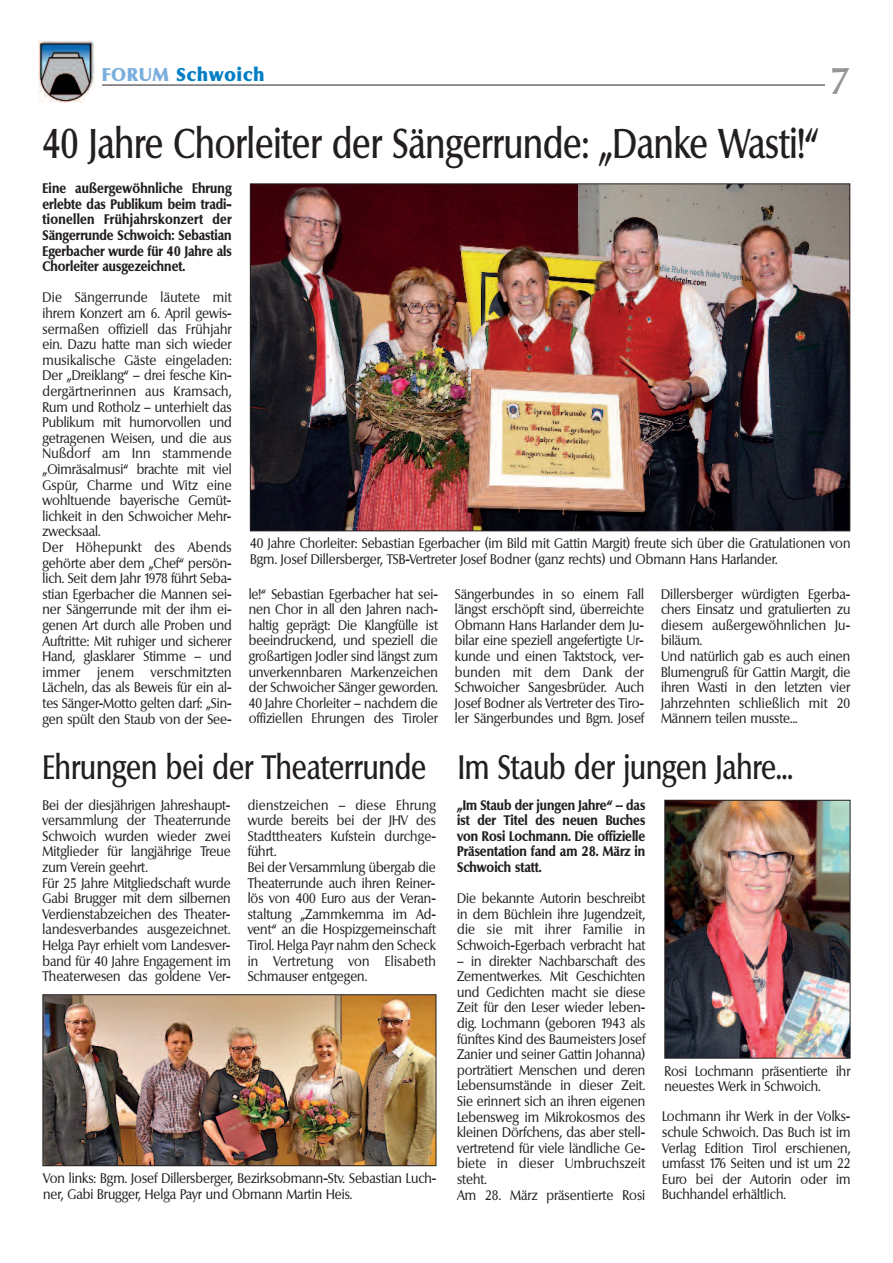
<style>
.page{position:relative;width:893px;height:1263px;background:#fff}
.page>*{position:absolute;margin:0;border:0;box-sizing:border-box;transform-origin:0 0}
.t1{font:500 40.5px "Columbia";color:#231f20;scale:.8 1}
.t2{font:500 36px "Columbia";color:#939598}
.t3{font:500 33px "Columbia";color:#231f20;scale:.8 1}
.t4{font:800 18px "Columbia";letter-spacing:.06em;color:#007ec5}
.t5{font:13.5px/15.6px "Columbia";color:#231f20;scale:.9 1}
.t6{font:700 13.5px/15.6px "Columbia";color:#231f20;text-align:justify;scale:.9 1}
.s1{color:#79aede}
</style>
<div class="page">
<hr style="left:102px;top:85px;width:723px;height:1px;background:#231f20">
<img style="left:38px;top:40px;width:56px;height:63px">
<img style="left:252px;top:185px;width:596px;height:344px">
<img style="left:45px;top:996px;width:389px;height:168px">
<div style="left:43px;top:994px;width:393px;height:172px;border:1px solid #231f20"></div>
<img style="left:666px;top:802px;width:182px;height:254px">
<div style="left:664px;top:800px;width:186px;height:258px;border:1px solid #231f20"></div>
<h3 class="t4" style="left:102px;top:64px;width:164px"><span class="s1">FORUM</span> Schwoich</h3>
<h2 class="t2" style="left:830px;top:60px;width:22px">7</h2>
<h1 class="t1" style="left:43px;top:120px;width:972px">40 Jahre Chorleiter der Sängerrunde: „Danke Wasti!“</h1>
<p class="t6" style="left:43px;top:181px;width:212px">Eine außergewöhnliche Ehrung erlebte das Publikum beim tradi&shy;tionellen Frühjahrskonzert der Sängerrunde Schwoich: Sebastian Egerbacher wurde für 40 Jahre als Chorleiter ausgezeichnet.</p>
<p class="t5" style="left:43px;top:290px;width:212px">Die Sängerrunde läutete mit ihrem Konzert am 6. April gewis&shy;sermaßen offiziell das Frühjahr ein. Dazu hatte man sich wieder musikalische Gäste eingeladen:<br>Der „Dreiklang“ – drei fesche Kin&shy;dergärtnerinnen aus Kramsach,<br>Rum und Rotholz – unterhielt das<br>Publikum mit humorvollen und getragenen Weisen, und die aus<br>Nußdorf am Inn stammende „Oimräsalmusi“ brachte mit viel<br>Gspür, Charme und Witz eine wohltuende bayerische Gemüt&shy;lichkeit in den Schwoicher Mehr&shy;zwecksaal.<br>Der Höhepunkt des Abends gehörte aber dem „Chef“ persön&shy;lich. Seit dem Jahr 1978 führt Seba&shy;stian Egerbacher die Mannen sei&shy;ner Sängerrunde mit der ihm ei&shy;genen Art durch alle Proben und<br>Auftritte: Mit ruhiger und sicherer<br>Hand, glasklarer Stimme – und immer</p>
<p class="t5" style="left:43px;top:664px;width:212px;text-align:justify;text-indent:108px">verschmitzten Lächeln, das als Beweis für ein al&shy;tes Sänger-Motto gelten darf: „Sin&shy;gen spült den Staub von der See-</p>
<p class="t5" style="left:97px;top:664px;width:42px">jenem</p>
<p class="t5" style="left:250px;top:536px;width:668px">40 Jahre Chorleiter: Sebastian Egerbacher (im Bild mit Gattin Margit) freute sich über die Gratulationen von<br>Bgm. Josef Dillersberger, TSB-Vertreter Josef Bodner (ganz rechts) und Obmann Hans Harlander.</p>
<p class="t5" style="left:249px;top:586px;width:212px;text-align:justify">le!“ Sebastian Egerbacher hat sei&shy;nen Chor in all den Jahren nach&shy;haltig geprägt: Die Klangfülle ist beeindruckend, und speziell die großartigen Jodler sind längst zum unverkennbaren Markenzeichen der Schwoicher Sänger geworden.<br>40 Jahre Chorleiter – nachdem die offiziellen Ehrungen des Tiroler</p>
<p class="t5" style="left:455px;top:586px;width:212px;text-align:justify">Sängerbundes in so einem Fall längst erschöpft sind, überreichte Obmann Hans Harlander dem Ju&shy;bilar eine speziell angefertigte Ur&shy;kunde und einen Taktstock, ver&shy;bunden mit dem Dank der Schwoicher Sangesbrüder. Auch Josef Bodner als Vertreter des Tiro&shy;ler Sängerbundes und Bgm. Josef</p>
<p class="t5" style="left:661px;top:586px;width:212px">Dillersberger würdigten Egerba&shy;chers Einsatz und gratulierten zu diesem außergewöhnlichen Ju&shy;biläum.<br>Und natürlich gab es auch einen<br>Blumengruß für Gattin Margit, die ihren Wasti in den letzten vier<br>Jahrzehnten schließlich mit 20<br>Männern teilen musste...</p>
<h3 class="t3" style="left:43px;top:749px;width:481px">Ehrungen bei der Theaterrunde</h3>
<p class="t5" style="left:43px;top:797px;width:211px">Bei der diesjährigen Jahreshaupt&shy;versammlung der Theaterrunde<br>Schwoich wurden wieder zwei<br>Mitglieder für langjährige Treue zum Verein geehrt.<br>Für 25 Jahre Mitgliedschaft wurde<br>Gabi Brugger mit dem silbernen<br>Verdienstabzeichen des Theater&shy;landesverbandes ausgezeichnet.<br>Helga Payr erhielt vom Landesver&shy;band für 40 Jahre Engagement im<br>Theaterwesen das goldene Ver-</p>
<p class="t5" style="left:248px;top:797px;width:211px">dienstzeichen – diese Ehrung wurde bereits bei der JHV des<br>Stadttheaters Kufstein durchge&shy;führt.<br>Bei der Versammlung übergab die<br>Theaterrunde auch ihren Reiner&shy;lös von 400 Euro aus der Veran&shy;staltung „Zammkemma im Ad&shy;vent“ an die Hospizgemeinschaft<br>Tirol. Helga Payr nahm den Scheck in Vertretung von Elisabeth<br>Schmauser entgegen.</p>
<p class="t5" style="left:43px;top:1171px;width:438px">Von links: Bgm. Josef Dillersberger, Bezirksobmann-Stv. Sebastian Luch&shy;ner, Gabi Brugger, Helga Payr und Obmann Martin Heis.</p>
<h3 class="t3" style="left:458px;top:749px;width:420px">Im Staub der jungen Jahre...</h3>
<p class="t6" style="left:457px;top:797px;width:211px">„Im Staub der jungen Jahre“ – das ist der Titel des neuen Buches von Rosi Lochmann. Die offizielle Präsentation fand am 28. März in Schwoich statt.</p>
<p class="t5" style="left:457px;top:891px;width:211px;text-align:justify">Die bekannte Autorin beschreibt in dem Büchlein ihre Jugendzeit, die sie mit ihrer Familie in Schwoich-Egerbach verbracht hat</p>
<p class="t5" style="left:457px;top:953px;width:211px">– in direkter Nachbarschaft des<br>Zementwerkes. Mit Geschichten und Gedichten macht sie diese<br>Zeit für den Leser wieder leben&shy;dig. Lochmann (geboren 1943 als fünftes Kind des Baumeisters Josef<br>Zanier und seiner Gattin Johanna) porträtiert Menschen und deren<br>Lebensumstände in dieser Zeit.<br>Sie erinnert sich an ihren eigenen<br>Lebensweg im Mikrokosmos des kleinen Dörfchens, das aber stell&shy;vertretend für viele ländliche Ge&shy;biete in dieser Umbruchszeit steht.<br>Am 28. März präsentierte Rosi</p>
<p class="t5" style="left:664px;top:1063px;width:208px">Rosi Lochmann präsentierte ihr neuestes Werk in Schwoich.</p>
<p class="t5" style="left:662px;top:1109px;width:211px;text-align:justify">Lochmann ihr Werk in der Volks&shy;schule Schwoich. Das Buch ist im Verlag Edition Tirol erschienen, umfasst 176 Seiten und ist um 22<br>Euro bei der Autorin oder im Buchhandel erhältlich.</p>
</div>
